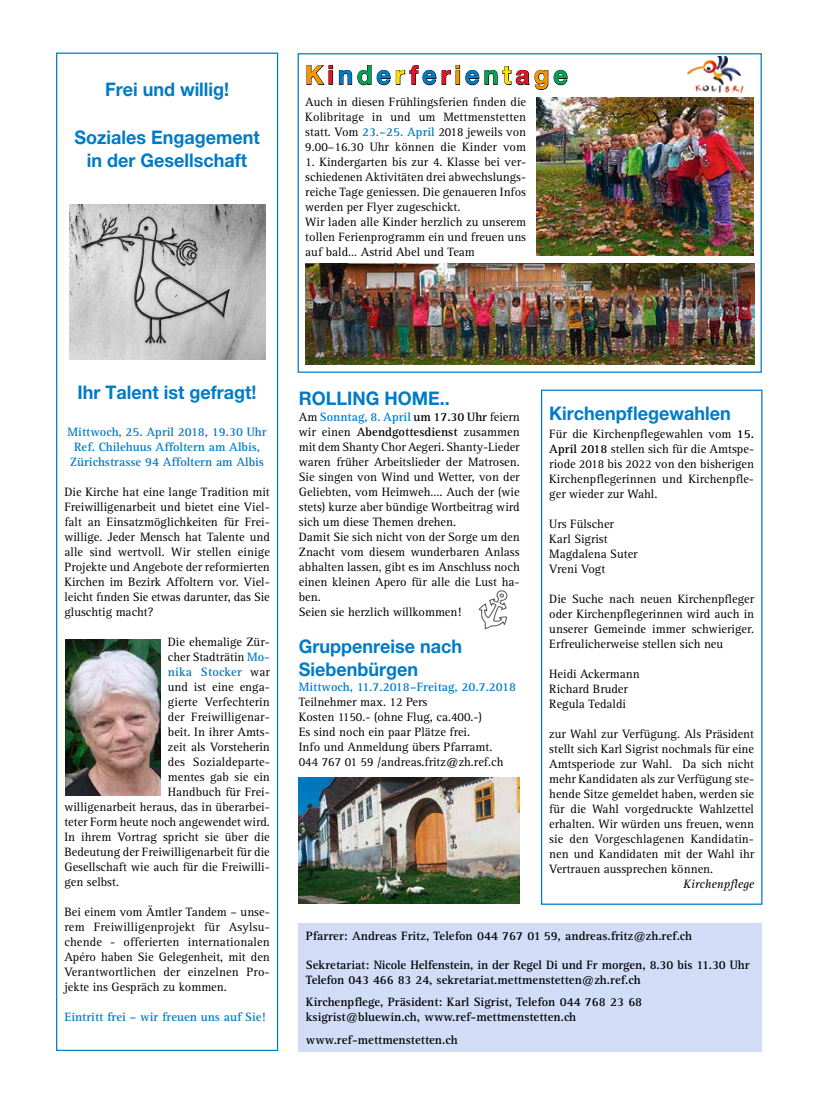
<style>
.page{position:relative;width:815px;height:1106px;background:#fff}
.page>*{position:absolute;margin:0;border:0;box-sizing:border-box;transform-origin:0 0}
.t1{font:700 26.25px "Helvetica Neue LT Std";letter-spacing:.16em;color:#e51227;scale:.96 1}
.t2{font:700 18.75px/22.5px "Helvetica Neue LT Std";color:#007bc5;scale:.96 1}
.t3{font:12.5px/15px "Rotis Serif";color:#000;text-align:justify}
.t4{font:700 12.5px/15px "Rotis Serif";color:#000}
.t5{font:700 12.5px/15px "Rotis Serif";color:#007bc5;text-align:center}
.t6{font:italic 12.5px "Rotis Serif";color:#000}
.s1{color:#f49700}
.s2{color:#007bc5}
.s3{color:#00a456}
.s4{color:#fbe200}
.s5{font-weight:700;color:#007bc5}
.s6{font-weight:400;color:#000}
.s7{font-weight:700}
</style>
<div class="page">
<div style="left:299px;top:923px;width:463px;height:128px;background:#d1ddf7"></div>
<div style="left:541px;top:389px;width:221px;height:515px;border:1px solid #007bc5"></div>
<div style="left:56px;top:53px;width:222px;height:998px;border:1px solid #007bc5"></div>
<div style="left:298px;top:53px;width:464px;height:320px;border:1px solid #007bc5"></div>
<img style="left:536px;top:98px;width:217px;height:158px">
<img style="left:305px;top:264px;width:449px;height:100px">
<svg style="left:306px;top:65px;width:27px;height:20px"></svg>
<svg style="left:339px;top:65px;width:229px;height:25px"></svg>
<img style="left:687px;top:57px;width:57px;height:36px">
<img style="left:299px;top:777px;width:221px;height:126px">
<img style="left:478px;top:590px;width:30px;height:39px">
<img style="left:66px;top:639px;width:95px;height:156px">
<img style="left:69px;top:205px;width:196px;height:155px">
<h2 class="t2" style="left:105px;top:77px;width:131px">Frei und willig!</h2>
<h2 class="t2" style="left:74px;top:126px;width:195px;text-align:center">Soziales Engagement in der Gesellschaft</h2>
<h1 class="t1" style="left:305px;top:59px;width:275px"><span class="s1">K</span>i<span class="s2">n</span><span class="s3">d</span><span class="s2">e</span><span class="s4">r</span>f<span class="s2">e</span>r<span class="s1">i</span><span class="s2">e</span><span class="s3">n</span><span class="s4">t</span>a<span class="s1">g</span><span class="s3">e</span></h1>
<p class="t3" style="left:305px;top:94px;width:222px">Auch in diesen Frühlingsferien finden die Kolibritage in und um Mettmenstetten statt. Vom <span class="s5">23.–25. April</span> 2018 jeweils von 9.00–16.30 Uhr können die Kinder vom</p>
<p class="t3" style="left:305px;top:154px;width:222px;text-align:left">1. Kindergarten bis zur 4. Klasse bei ver&shy;schiedenen Aktivitäten drei abwechslungs&shy;reiche Tage geniessen. Die genaueren Infos werden per Flyer zugeschickt.<br>Wir laden alle Kinder herzlich zu unserem tollen Ferienprogramm ein und freuen uns auf bald… Astrid Abel und Team</p>
<h2 class="t2" style="left:78px;top:380px;width:188px">Ihr Talent ist gefragt!</h2>
<p class="t5" style="left:68px;top:424px;width:200px">Mittwoch, 25. April 2018, 19.30 Uhr<br>Ref. Chilehuus Affoltern am Albis,<br>Zürichstrasse 94 Affoltern am Albis</p>
<p class="t3" style="left:64px;top:484px;width:207px">Die Kirche hat eine lange Tradition mit Freiwilligenarbeit und bietet eine Viel&shy;falt an Einsatzmöglichkeiten für Frei&shy;willige. Jeder Mensch hat Talente und alle sind wertvoll. Wir stellen einige Projekte und Angebote der reformierten Kirchen im Bezirk Affoltern vor. Viel&shy;leicht finden Sie etwas darunter, das Sie gluschtig macht?</p>
<p class="t3" style="left:168px;top:634px;width:103px">Die ehemalige Zür-</p>
<p class="t3" style="left:168px;top:649px;width:104px">cher Stadträtin <span class="s5">Mo-</span></p>
<p class="t5" style="left:168px;top:664px;width:104px">nika Stocker <span class="s6">war</span></p>
<p class="t3" style="left:168px;top:679px;width:103px">und ist eine enga-</p>
<p class="t3" style="left:168px;top:694px;width:103px">gierte Verfechterin</p>
<p class="t3" style="left:168px;top:709px;width:103px">der Freiwilligenar-</p>
<p class="t3" style="left:168px;top:724px;width:103px">beit. In ihrer Amts-</p>
<p class="t3" style="left:168px;top:739px;width:103px">zeit als Vorsteherin</p>
<p class="t3" style="left:168px;top:754px;width:103px">des Sozialdeparte-</p>
<p class="t3" style="left:168px;top:769px;width:103px">mentes gab sie ein</p>
<p class="t3" style="left:168px;top:784px;width:103px">Handbuch für Frei-</p>
<p class="t3" style="left:64px;top:799px;width:207px">willigenarbeit heraus, das in überarbei-</p>
<p class="t3" style="left:64px;top:814px;width:207px">teter Form heute noch angewendet wird.</p>
<p class="t3" style="left:64px;top:829px;width:207px">In ihrem Vortrag spricht sie über die</p>
<p class="t3" style="left:64px;top:844px;width:207px">Bedeutung der Freiwilligenarbeit für die</p>
<p class="t3" style="left:64px;top:859px;width:207px">Gesellschaft wie auch für die Freiwilli-</p>
<p class="t3" style="left:64px;top:874px;width:56px">gen selbst.</p>
<p class="t3" style="left:64px;top:904px;width:207px">Bei einem vom Ämtler Tandem – unse&shy;rem Freiwilligenprojekt für Asylsu&shy;chende - offerierten internationalen Apéro haben Sie Gelegenheit, mit den Verantwortlichen der einzelnen Pro&shy;jekte ins Gespräch zu kommen.</p>
<p class="t5" style="left:64px;top:1009px;width:203px">Eintritt frei – wir freuen uns auf Sie!</p>
<h2 class="t2" style="left:299px;top:386px;width:159px">ROLLING HOME..</h2>
<p class="t3" style="left:299px;top:409px;width:222px;text-align:left">Am <span class="s5">Sonntag, 8. April</span> <span class="s7">um 17.30 Uhr</span> feiern wir einen <span class="s7">Abendgottesdienst</span> zusammen mit dem Shanty Chor Aegeri. Shanty-Lieder waren früher Arbeitslieder der Matrosen.<br>Sie singen von Wind und Wetter, von der Geliebten, vom Heimweh…. Auch der (wie stets) kurze aber bündige Wortbeitrag wird sich um diese Themen drehen.<br>Damit Sie sich nicht von der Sorge um den Znacht vom diesem wunderbaren Anlass abhalten lassen, gibt es im Anschluss noch einen kleinen Apero für alle die Lust ha&shy;ben.<br>Seien sie herzlich willkommen!</p>
<h2 class="t2" style="left:299px;top:635px;width:172px">Gruppenreise nach<br>Siebenbürgen</h2>
<p class="t5" style="left:299px;top:679px;width:219px">Mittwoch, 11.7.2018–Freitag, 20.7.2018</p>
<p class="t3" style="left:299px;top:694px;width:206px;text-align:left">Teilnehmer max. 12 Pers<br>Kosten 1150.- (ohne Flug, ca.400.-)<br>Es sind noch ein paar Plätze frei.<br>Info und Anmeldung übers Pfarramt.<br>044 767 01 59 /andreas.fritz@zh.ref.ch</p>
<h2 class="t2" style="left:549px;top:401px;width:191px">Kirchenpflegewahlen</h2>
<p class="t3" style="left:549px;top:427px;width:206px">Für die Kirchenpflegewahlen vom <span class="s7">15.<br>April 2018</span> stellen sich für die Amtspe&shy;riode 2018 bis 2022 von den bisherigen Kirchenpflegerinnen und Kirchenpfle&shy;ger wieder zur Wahl.</p>
<p class="t3" style="left:549px;top:517px;width:90px;text-align:left">Urs Fülscher<br>Karl Sigrist<br>Magdalena Suter<br>Vreni Vogt</p>
<p class="t3" style="left:549px;top:592px;width:206px">Die Suche nach neuen Kirchenpfleger oder Kirchenpflegerinnen wird auch in unserer Gemeinde immer schwieriger.<br>Erfreulicherweise stellen sich neu</p>
<p class="t3" style="left:549px;top:667px;width:92px;text-align:left">Heidi Ackermann<br>Richard Bruder<br>Regula Tedaldi</p>
<p class="t3" style="left:549px;top:727px;width:206px">zur Wahl zur Verfügung. Als Präsident stellt sich Karl Sigrist nochmals für eine Amtsperiode zur Wahl. Da sich nicht mehr Kandidaten als zur Verfügung ste&shy;hende Sitze gemeldet haben, werden sie für die Wahl vorgedruckte Wahlzettel erhalten. Wir würden uns freuen, wenn sie den Vorgeschlagenen Kandidatin&shy;nen und Kandidaten mit der Wahl ihr Vertrauen aussprechen können.</p>
<p class="t6" style="left:683px;top:877px;width:72px">Kirchenpflege</p>
<p class="t4" style="left:306px;top:928px;width:388px">Pfarrer: Andreas Fritz, Telefon 044 767 01 59, andreas.fritz@zh.ref.ch</p>
<p class="t4" style="left:306px;top:957px;width:445px">Sekretariat: Nicole Helfenstein, in der Regel Di und Fr morgen, 8.30 bis 11.30 Uhr<br>Telefon 043 466 83 24, sekretariat.mettmenstetten@zh.ref.ch</p>
<p class="t4" style="left:306px;top:994px;width:338px">Kirchenpflege, Präsident: Karl Sigrist, Telefon 044 768 23 68 ksigrist@bluewin.ch, www.ref-mettmenstetten.ch</p>
<p class="t4" style="left:306px;top:1032px;width:153px">www.ref-mettmenstetten.ch</p>
</div>
